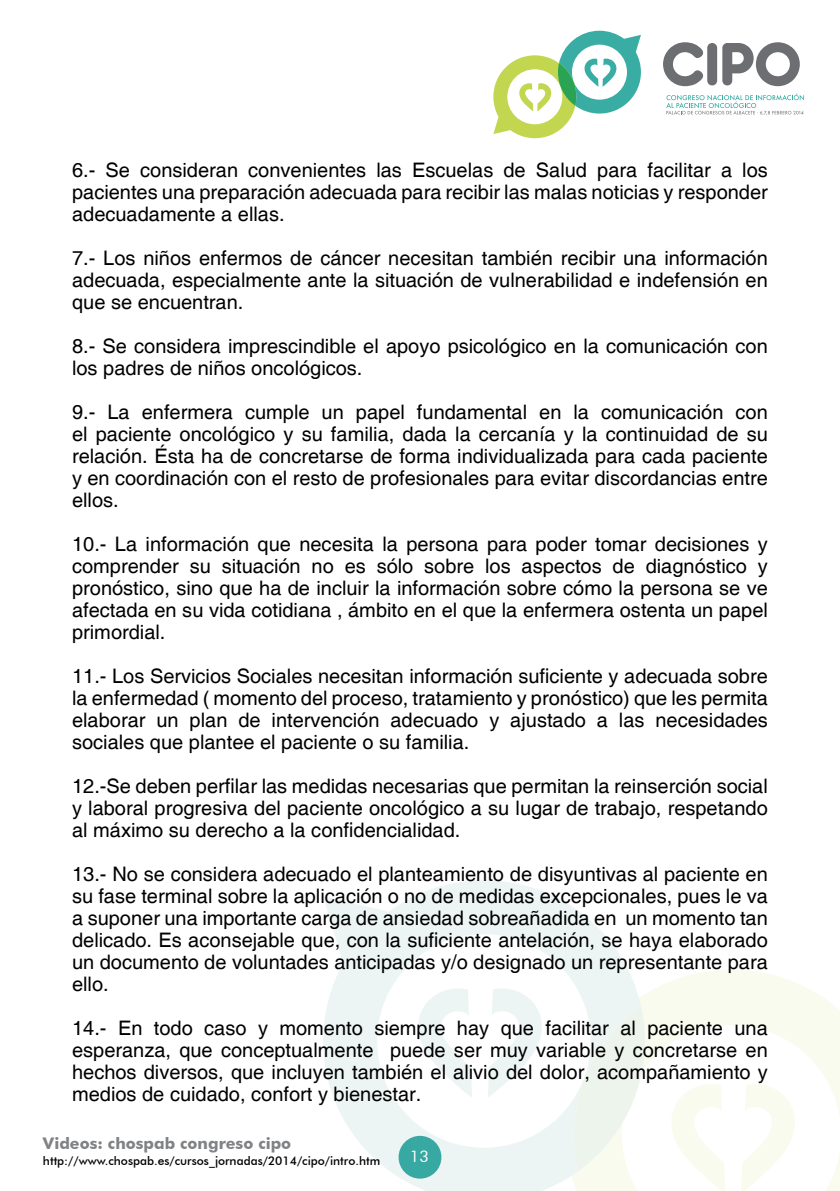
<style>
.page{position:relative;width:840px;height:1191px;background:#fff}
.page>*{position:absolute;margin:0;border:0;box-sizing:border-box;transform-origin:0 0}
.t1{font:20px/22px "Helvetica";color:#000;text-align:justify}
.t2{font:700 16px "Futura BT";color:#808285}
.t3{font:16px "Futura BT";color:#fff}
.t4{font:500 12px "Futura BT";color:#000}
</style>
<div class="page">
<svg style="left:640px;top:970px;width:199px;height:221px"></svg>
<svg style="left:323px;top:880px;width:317px;height:311px"></svg>
<svg style="left:573px;top:1006px;width:71px;height:165px"></svg>
<svg style="left:671px;top:1084px;width:53px;height:107px"></svg>
<svg style="left:740px;top:1084px;width:54px;height:107px"></svg>
<svg style="left:487px;top:988px;width:54px;height:109px"></svg>
<svg style="left:418px;top:988px;width:54px;height:109px"></svg>
<svg style="left:663px;top:42px;width:53px;height:44px"></svg>
<svg style="left:722px;top:42px;width:77px;height:44px"></svg>
<svg style="left:666px;top:93px;width:137px;height:22px"></svg>
<svg style="left:493px;top:31px;width:147px;height:107px"></svg>
<div style="left:398px;top:1135px;width:43px;height:43px;background:#38a8a3;border-radius:50%"></div>
<p class="t1" style="left:72px;top:160px;width:697px">6.- Se consideran convenientes las Escuelas de Salud para facilitar a los pacientes una preparación adecuada para recibir las malas noticias y responder adecuadamente a ellas.</p>
<p class="t1" style="left:72px;top:248px;width:697px">7.- Los niños enfermos de cáncer necesitan también recibir una información adecuada, especialmente ante la situación de vulnerabilidad e indefensión en que se encuentran.</p>
<p class="t1" style="left:72px;top:336px;width:697px">8.- Se considera imprescindible el apoyo psicológico en la comunicación con los padres de niños oncológicos.</p>
<p class="t1" style="left:72px;top:402px;width:697px">9.- La enfermera cumple un papel fundamental en la comunicación con el paciente oncológico y su familia, dada la cercanía y la continuidad de su relación. Ésta ha de concretarse de forma individualizada para cada paciente y en coordinación con el resto de profesionales para evitar discordancias entre ellos.</p>
<p class="t1" style="left:72px;top:534px;width:697px">10.- La información que necesita la persona para poder tomar decisiones y comprender su situación no es sólo sobre los aspectos de diagnóstico y pronóstico, sino que ha de incluir la información sobre cómo la persona se ve afectada en su vida cotidiana , ámbito en el que la enfermera ostenta un papel primordial.</p>
<p class="t1" style="left:72px;top:666px;width:697px">11.- Los Servicios Sociales necesitan información suficiente y adecuada sobre la enfermedad ( momento del proceso, tratamiento y pronóstico) que les permita elaborar un plan de intervención adecuado y ajustado a las necesidades sociales que plantee el paciente o su familia.</p>
<p class="t1" style="left:72px;top:776px;width:696px">12.-Se deben perfilar las medidas necesarias que permitan la reinserción social y laboral progresiva del paciente oncológico a su lugar de trabajo, respetando al máximo su derecho a la confidencialidad.</p>
<p class="t1" style="left:72px;top:864px;width:697px">13.- No se considera adecuado el planteamiento de disyuntivas al paciente en su fase terminal sobre la aplicación o no de medidas excepcionales, pues le va a suponer una importante carga de ansiedad sobreañadida en un momento tan delicado. Es aconsejable que, con la suficiente antelación, se haya elaborado un documento de voluntades anticipadas y/o designado un representante para ello.</p>
<p class="t1" style="left:72px;top:1018px;width:697px">14.- En todo caso y momento siempre hay que facilitar al paciente una esperanza, que conceptualmente puede ser muy variable y concretarse en hechos diversos, que incluyen también el alivio del dolor, acompañamiento y medios de cuidado, confort y bienestar.</p>
<p class="t2" style="left:43px;top:1133px;width:250px">Videos: chospab congreso cipo</p>
<p class="t4" style="left:43px;top:1153px;width:338px">http://www.chospab.es/cursos_jornadas/2014/cipo/intro.htm</p>
<p class="t3" style="left:409px;top:1146px;width:20px">13</p>
</div>
